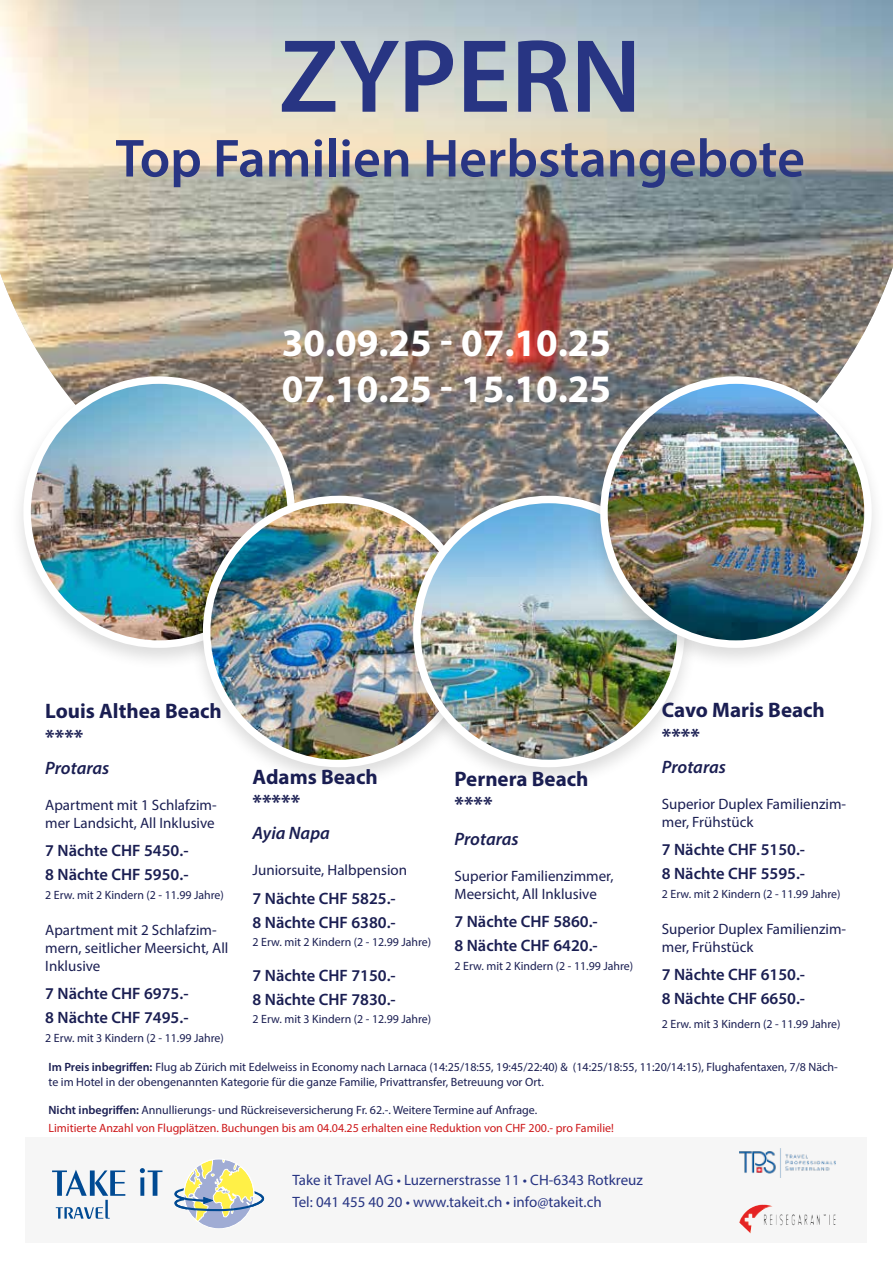
<style>
.page{position:relative;width:893px;height:1263px;background:#fff}
.page>*{position:absolute;margin:0;border:0;box-sizing:border-box;transform-origin:0 0}
.t1{font:600 105px "Myriad Pro";color:#283583}
.t2{font:600 54px "Myriad Pro";color:#283583}
.t3{font:700 39px/46.8px "Myriad Pro";color:#fff}
.t4{font:700 21px/25.2px "Myriad Pro";color:#1a1e52}
.t5{font:italic 600 18px "Myriad Pro";color:#1a1e52}
.t6{font:600 16.5px/24px "Myriad Pro";color:#1a1e52}
.t7{font:15px/18px "Myriad Pro";color:#1a1e52}
.t8{font:15px/22.2px "Myriad Pro";color:#283583}
.t9{font:12px/14.4px "Myriad Pro";color:#1a1e52}
.t10{font:12px/18px "Myriad Pro";color:#cd1719}
.s1{font-weight:600}
.s2{font-weight:600;color:#1a1e52}
.s3{color:#1a1e52}
</style>
<div class="page">
<img style="left:0;top:0;width:893px;height:490px">
<div style="left:9px;top:370px;width:300px;height:300px;background:#000;opacity:.14"></div>
<img style="left:27px;top:380px;width:264px;height:264px;border-radius:132px">
<div style="left:23px;top:376px;width:272px;height:272px;border:8px solid #fff;border-radius:50%"></div>
<div style="left:189px;top:490px;width:299px;height:300px;background:#000;opacity:.14"></div>
<img style="left:207px;top:502px;width:192px;height:261px">
<div style="left:203px;top:496px;width:271px;height:271px;border:8px solid #fff;border-radius:50%"></div>
<div style="left:399px;top:490px;width:299px;height:300px;background:#000;opacity:.14"></div>
<img style="left:417px;top:499px;width:264px;height:264px;border-radius:132px">
<div style="left:413px;top:496px;width:272px;height:271px;border:8px solid #fff;border-radius:50%"></div>
<div style="left:586px;top:370px;width:300px;height:300px;background:#000;opacity:.14"></div>
<img style="left:604px;top:380px;width:264px;height:264px;border-radius:132px">
<div style="left:600px;top:376px;width:272px;height:272px;border:8px solid #fff;border-radius:50%"></div>
<div style="left:26px;top:1137px;width:841px;height:106px;background:#f6f6f6"></div>
<svg style="left:184px;top:1159px;width:70px;height:70px"></svg>
<svg style="left:174px;top:1159px;width:90px;height:63px"></svg>
<svg style="left:140px;top:1168px;width:22px;height:28px"></svg>
<svg style="left:52px;top:1170px;width:73px;height:49px"></svg>
<img style="left:739px;top:1148px;width:97px;height:30px">
<img style="left:739px;top:1204px;width:24px;height:29px">
<h1 class="t1" style="left:279px;top:10px;width:364px">ZYPERN</h1>
<h2 class="t2" style="left:116px;top:124px;width:691px">Top Familien Herbstangebote</h2>
<h3 class="t3" style="left:282px;top:318px;width:331px">30.09.25 - 07.10.25<br>07.10.25 - 15.10.25</h3>
<h3 class="t4" style="left:45px;top:698px;width:178px">Louis Althea Beach ****</h3>
<h3 class="t5" style="left:45px;top:756px;width:66px">Protaras</h3>
<p class="t7" style="left:45px;top:795px;width:173px">Apartment mit 1 Schlafzim&shy;mer Landsicht, All Inklusive</p>
<h3 class="t6" style="left:45px;top:838px;width:145px">7 Nächte CHF 5450.-<br>8 Nächte CHF 5950.-</h3>
<p class="t9" style="left:45px;top:887px;width:180px">2 Erw. mit 2 Kindern (2 - 11.99 Jahre)</p>
<p class="t7" style="left:45px;top:920px;width:185px">Apartment mit 2 Schlafzim&shy;mern, seitlicher Meersicht, All<br>Inklusive</p>
<h3 class="t6" style="left:45px;top:981px;width:145px">7 Nächte CHF 6975.-<br>8 Nächte CHF 7495.-</h3>
<p class="t9" style="left:45px;top:1030px;width:180px">2 Erw. mit 3 Kindern (2 - 11.99 Jahre)</p>
<h3 class="t4" style="left:253px;top:764px;width:127px">Adams Beach *****</h3>
<h3 class="t5" style="left:253px;top:822px;width:79px">Ayia Napa</h3>
<p class="t7" style="left:253px;top:861px;width:156px">Juniorsuite, Halbpension</p>
<h3 class="t6" style="left:253px;top:886px;width:145px">7 Nächte CHF 5825.-<br>8 Nächte CHF 6380.-</h3>
<p class="t9" style="left:253px;top:935px;width:180px">2 Erw. mit 2 Kindern (2 - 12.99 Jahre)</p>
<h3 class="t6" style="left:253px;top:963px;width:145px">7 Nächte CHF 7150.-<br>8 Nächte CHF 7830.-</h3>
<p class="t9" style="left:253px;top:1012px;width:180px">2 Erw. mit 3 Kindern (2 - 12.99 Jahre)</p>
<h3 class="t4" style="left:455px;top:766px;width:136px">Pernera Beach ****</h3>
<h3 class="t5" style="left:455px;top:827px;width:66px">Protaras</h3>
<p class="t7" style="left:455px;top:867px;width:160px">Superior Familienzimmer,<br>Meersicht, All Inklusive</p>
<h3 class="t6" style="left:455px;top:909px;width:145px">7 Nächte CHF 5860.-<br>8 Nächte CHF 6420.-</h3>
<p class="t9" style="left:455px;top:958px;width:180px">2 Erw. mit 2 Kindern (2 - 11.99 Jahre)</p>
<h3 class="t4" style="left:662px;top:697px;width:165px">Cavo Maris Beach ****</h3>
<h3 class="t5" style="left:662px;top:755px;width:66px">Protaras</h3>
<p class="t7" style="left:662px;top:794px;width:186px">Superior Duplex Familienzim&shy;mer, Frühstück</p>
<h3 class="t6" style="left:662px;top:837px;width:145px">7 Nächte CHF 5150.-<br>8 Nächte CHF 5595.-</h3>
<p class="t9" style="left:662px;top:886px;width:180px">2 Erw. mit 2 Kindern (2 - 11.99 Jahre)</p>
<p class="t7" style="left:662px;top:919px;width:186px">Superior Duplex Familienzim&shy;mer, Frühstück</p>
<h3 class="t6" style="left:662px;top:962px;width:145px">7 Nächte CHF 6150.-<br>8 Nächte CHF 6650.-</h3>
<p class="t9" style="left:662px;top:1017px;width:180px">2 Erw. mit 3 Kindern (2 - 11.99 Jahre)</p>
<p class="t9" style="left:48px;top:1060px;width:791px"><span class="s1">Im Preis inbegriffen:</span> Flug ab Zürich mit Edelweiss in Economy nach Larnaca (14:25/18:55, 19:45/22:40) &amp; (14:25/18:55, 11:20/14:15), Flughafentaxen, 7/8 Näch&shy;te im Hotel in der obengenannten Kategorie für die ganze Familie, Privattransfer, Betreuung vor Ort.</p>
<p class="t10" style="left:48px;top:1101px;width:567px"><span class="s2">Nicht inbegriffen:</span> <span class="s3">Annullierungs- und Rückreiseversicherung Fr. 62.-. Weitere Termine auf Anfrage.<br></span>Limitierte Anzahl von Flugplätzen. Buchungen bis am 04.04.25 erhalten eine Reduktion von CHF 200.- pro Familie!</p>
<p class="t8" style="left:292px;top:1168px;width:352px">Take it Travel AG • Luzernerstrasse 11 • CH-6343 Rotkreuz<br>Tel: 041 455 40 20 • www.takeit.ch • info@takeit.ch</p>
</div>
